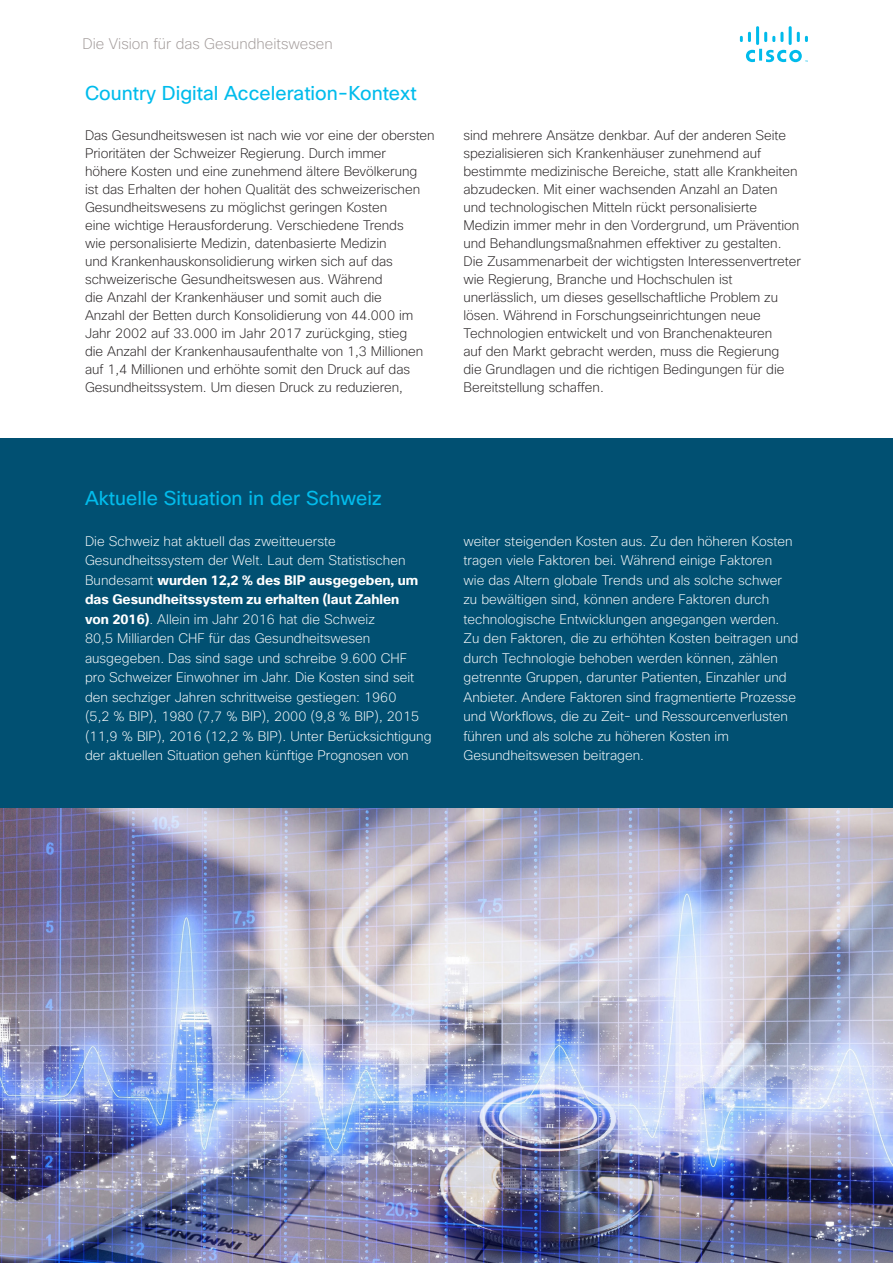
<style>
.page{position:relative;width:893px;height:1263px;background:#fff}
.page>*{position:absolute;margin:0;border:0;box-sizing:border-box;transform-origin:0 0}
.Paragraph_Style2{font:19.5px "Cisco Sans";color:#01bcec}
.t1{font:200 15px "Cisco Sans";color:#a29b9a}
.Paragraph_Style1{font:200 13.5px/18px "Cisco Sans";letter-spacing:-.005em;color:#231f20}
.Paragraph_Style3{font:200 13.5px/19.5px "Cisco Sans";color:#fff}
.s1{font-weight:700}
</style>
<div class="page">
<img style="left:0;top:809px;width:893px;height:454px">
<div style="left:0;top:438px;width:893px;height:369px;background:#015072"></div>
<svg style="left:740px;top:26px;width:68px;height:36px"></svg>
<p class="t1" style="left:82px;top:34px;width:252px">Die Vision für das Gesundheitswesen</p>
<p class="Paragraph_Style2" style="left:85px;top:81px;width:333px">Country Digital Acceleration-Kontext</p>
<p class="Paragraph_Style1" style="left:85px;top:126px;width:351px">Das Gesundheitswesen ist nach wie vor eine der obersten Prioritäten der Schweizer Regierung. Durch immer<br>höhere Kosten und eine zunehmend ältere Bevölkerung<br>ist das Erhalten der hohen Qualität des schweizerischen Gesundheitswesens zu möglichst geringen Kosten<br>eine wichtige Herausforderung. Verschiedene Trends<br>wie personalisierte Medizin, datenbasierte Medizin<br>und Krankenhauskonsolidierung wirken sich auf das schweizerische Gesundheitswesen aus. Während<br>die Anzahl der Krankenhäuser und somit auch die<br>Anzahl der Betten durch Konsolidierung von 44.000 im Jahr 2002 auf 33.000 im Jahr 2017 zurückging, stieg<br>die Anzahl der Krankenhausaufenthalte von 1,3 Millionen auf 1,4 Millionen und erhöhte somit den Druck auf das Gesundheitssystem. Um diesen Druck zu reduzieren,</p>
<p class="Paragraph_Style1" style="left:463px;top:126px;width:339px">sind mehrere Ansätze denkbar. Auf der anderen Seite spezialisieren sich Krankenhäuser zunehmend auf bestimmte medizinische Bereiche, statt alle Krankheiten abzudecken. Mit einer wachsenden Anzahl an Daten und technologischen Mitteln rückt personalisierte Medizin immer mehr in den Vordergrund, um Prävention und Behandlungsmaßnahmen effektiver zu gestalten.<br>Die Zusammenarbeit der wichtigsten Interessenvertreter wie Regierung, Branche und Hochschulen ist unerlässlich, um dieses gesellschaftliche Problem zu lösen. Während in Forschungseinrichtungen neue Technologien entwickelt und von Branchenakteuren<br>auf den Markt gebracht werden, muss die Regierung<br>die Grundlagen und die richtigen Bedingungen für die Bereitstellung schaffen.</p>
<p class="Paragraph_Style2" style="left:85px;top:485px;width:298px">Aktuelle Situation in der Schweiz</p>
<p class="Paragraph_Style3" style="left:85px;top:531px;width:348px">Die Schweiz hat aktuell das zweitteuerste Gesundheitssystem der Welt. Laut dem Statistischen Bundesamt <span class="s1">wurden 12,2 % des BIP ausgegeben, um das Gesundheitssystem zu erhalten (laut Zahlen<br>von 2016)</span>. Allein im Jahr 2016 hat die Schweiz<br>80,5 Milliarden CHF für das Gesundheitswesen ausgegeben. Das sind sage und schreibe 9.600 CHF<br>pro Schweizer Einwohner im Jahr. Die Kosten sind seit den sechziger Jahren schrittweise gestiegen: 1960<br>(5,2 % BIP), 1980 (7,7 % BIP), 2000 (9,8 % BIP), 2015 (11,9 % BIP), 2016 (12,2 % BIP). Unter Berücksichtigung der aktuellen Situation gehen künftige Prognosen von</p>
<p class="Paragraph_Style3" style="left:463px;top:531px;width:336px">weiter steigenden Kosten aus. Zu den höheren Kosten tragen viele Faktoren bei. Während einige Faktoren<br>wie das Altern globale Trends und als solche schwer zu bewältigen sind, können andere Faktoren durch technologische Entwicklungen angegangen werden.<br>Zu den Faktoren, die zu erhöhten Kosten beitragen und durch Technologie behoben werden können, zählen getrennte Gruppen, darunter Patienten, Einzahler und Anbieter. Andere Faktoren sind fragmentierte Prozesse und Workflows, die zu Zeit- und Ressourcenverlusten führen und als solche zu höheren Kosten im Gesundheitswesen beitragen.</p>
</div>
